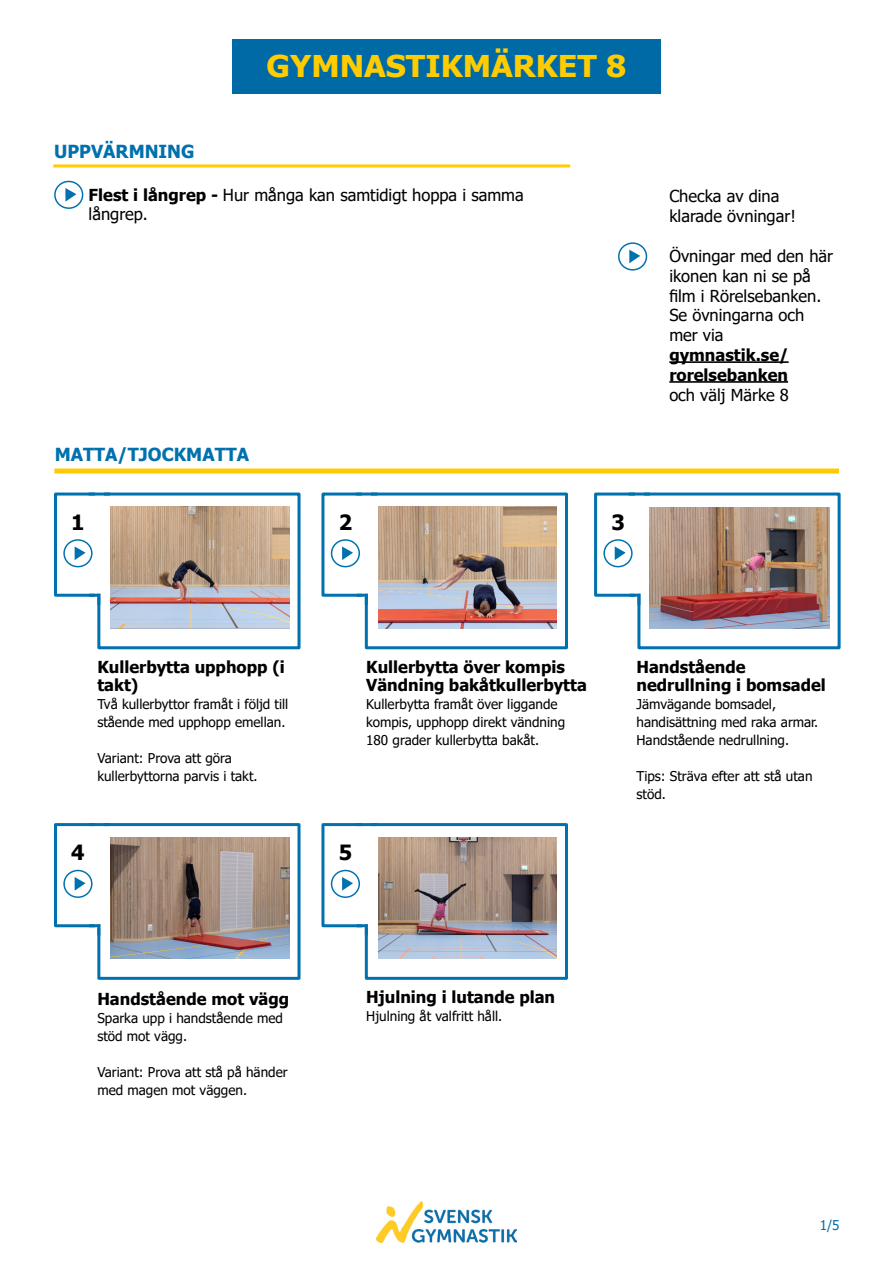
<style>
.page{position:relative;width:893px;height:1263px;background:#fff}
.page>*{position:absolute;margin:0;border:0;box-sizing:border-box;transform-origin:0 0}
.t1{font:700 30px "Tahoma";color:#fecc00;scale:1.06 1}
.t2{font:700 21px "Tahoma";color:#000}
.t3{font:700 18px "Tahoma";color:#0071ae}
.t4{font:16.5px/19.8px "Tahoma";color:#000}
.t5{font:700 16.5px/18px "Tahoma";color:#000}
.t6{font:13.5px/18px "Tahoma";color:#000}
.t7{font:13.5px "Tahoma";color:#0071af}
.s1{font-weight:700}
</style>
<div class="page">
<div style="left:232px;top:39px;width:429px;height:54px;background:#006aa7"></div>
<img style="left:376px;top:1201px;width:141px;height:41px">
<img style="left:111px;top:507px;width:178px;height:121px">
<img style="left:111px;top:837px;width:178px;height:122px">
<img style="left:649px;top:507px;width:180px;height:122px">
<img style="left:378px;top:507px;width:179px;height:121px">
<img style="left:378px;top:837px;width:179px;height:122px">
<hr style="left:53px;top:164px;width:517px;height:3px;background:#ffcb05">
<div style="left:54px;top:468px;width:785px;height:5px;background:#ffcb05"></div>
<svg style="left:64px;top:540px;width:28px;height:27px"></svg>
<div style="left:63px;top:539px;width:30px;height:28px;border:1px solid #0071af;border-radius:50%"></div>
<svg style="left:75px;top:546px;width:11px;height:14px"></svg>
<svg style="left:64px;top:870px;width:28px;height:27px"></svg>
<div style="left:63px;top:870px;width:30px;height:28px;border:1px solid #0071af;border-radius:50%"></div>
<svg style="left:75px;top:877px;width:11px;height:14px"></svg>
<div style="left:331px;top:539px;width:29px;height:28px;border:1px solid #0071af;border-radius:50%"></div>
<svg style="left:342px;top:546px;width:11px;height:14px"></svg>
<div style="left:331px;top:870px;width:29px;height:28px;border:1px solid #0071af;border-radius:50%"></div>
<svg style="left:342px;top:877px;width:11px;height:14px"></svg>
<svg style="left:604px;top:540px;width:28px;height:27px"></svg>
<div style="left:603px;top:539px;width:30px;height:28px;border:1px solid #0071af;border-radius:50%"></div>
<svg style="left:615px;top:546px;width:11px;height:14px"></svg>
<svg style="left:619px;top:243px;width:27px;height:27px"></svg>
<div style="left:618px;top:242px;width:29px;height:29px;border:1px solid #0071af;border-radius:50%"></div>
<svg style="left:629px;top:250px;width:11px;height:13px"></svg>
<svg style="left:55px;top:181px;width:28px;height:27px"></svg>
<div style="left:54px;top:181px;width:29px;height:28px;border:1px solid #0071af;border-radius:50%"></div>
<svg style="left:65px;top:188px;width:11px;height:14px"></svg>
<div style="left:54px;top:492px;width:46px;height:105px;border:3px solid #0071af"></div>
<div style="left:97px;top:492px;width:203px;height:157px;border:3px solid #0071af"></div>
<div style="left:95px;top:492px;width:9px;height:105px;background:#fff"></div>
<hr style="left:89px;top:492px;width:20px;height:3px;background:#0071af">
<svg style="left:89px;top:594px;width:11px;height:11px"></svg>
<div style="left:54px;top:823px;width:46px;height:104px;border:3px solid #0071af"></div>
<div style="left:97px;top:823px;width:203px;height:157px;border:3px solid #0071af"></div>
<div style="left:95px;top:823px;width:9px;height:104px;background:#fff"></div>
<hr style="left:89px;top:823px;width:20px;height:3px;background:#0071af">
<svg style="left:89px;top:924px;width:11px;height:11px"></svg>
<div style="left:321px;top:492px;width:47px;height:105px;border:3px solid #0071af"></div>
<div style="left:365px;top:492px;width:203px;height:157px;border:3px solid #0071af"></div>
<div style="left:362px;top:492px;width:9px;height:105px;background:#fff"></div>
<hr style="left:357px;top:492px;width:20px;height:3px;background:#0071af">
<svg style="left:357px;top:594px;width:11px;height:11px"></svg>
<div style="left:321px;top:823px;width:47px;height:104px;border:3px solid #0071af"></div>
<div style="left:365px;top:823px;width:203px;height:157px;border:3px solid #0071af"></div>
<div style="left:362px;top:823px;width:9px;height:104px;background:#fff"></div>
<hr style="left:357px;top:823px;width:20px;height:3px;background:#0071af">
<svg style="left:357px;top:924px;width:11px;height:11px"></svg>
<div style="left:594px;top:492px;width:46px;height:105px;border:3px solid #0071af"></div>
<div style="left:637px;top:492px;width:204px;height:157px;border:3px solid #0071af"></div>
<div style="left:635px;top:492px;width:9px;height:105px;background:#fff"></div>
<hr style="left:629px;top:492px;width:20px;height:3px;background:#0071af">
<svg style="left:629px;top:594px;width:11px;height:11px"></svg>
<hr style="left:669px;top:361px;width:120px;height:2px;background:#000">
<hr style="left:669px;top:381px;width:119px;height:2px;background:#000">
<h3 class="t3" style="left:54px;top:139px;width:142px">UPPVÄRMNING</h3>
<h1 class="t1" style="left:266px;top:45px;width:341px">GYMNASTIKMÄRKET 8</h1>
<p class="t4" style="left:89px;top:186px;width:437px"><span class="s1">Flest i långrep -</span> Hur många kan samtidigt hoppa i samma långrep.</p>
<h3 class="t3" style="left:55px;top:442px;width:196px">MATTA/TJOCKMATTA</h3>
<h2 class="t2" style="left:71px;top:507px;width:15px">1</h2>
<h2 class="t2" style="left:339px;top:507px;width:15px">2</h2>
<h2 class="t2" style="left:611px;top:507px;width:15px">3</h2>
<p class="t4" style="left:669px;top:187px;width:128px">Checka av dina klarade övningar!</p>
<p class="t4" style="left:669px;top:247px;width:165px">Övningar med den här ikonen kan ni se på film i Rörelsebanken.<br>Se övningarna och mer via</p>
<p class="t5" style="left:669px;top:346px;width:121px;line-height:19.8px">gymnastik.se/ rorelsebanken</p>
<p class="t4" style="left:669px;top:386px;width:121px">och välj Märke 8</p>
<p class="t5" style="left:97px;top:659px;width:189px">Kullerbytta upphopp (i takt)</p>
<p class="t6" style="left:97px;top:696px;width:193px">Två kullerbyttor framåt i följd till stående med upphopp emellan.</p>
<p class="t6" style="left:97px;top:750px;width:162px">Variant: Prova att göra kullerbyttorna parvis i takt.</p>
<h2 class="t2" style="left:71px;top:838px;width:15px">4</h2>
<p class="t5" style="left:366px;top:658px;width:222px">Kullerbytta över kompis<br>Vändning bakåtkullerbytta</p>
<p class="t6" style="left:366px;top:695px;width:200px">Kullerbytta framåt över liggande kompis, upphopp direkt vändning<br>180 grader kullerbytta bakåt.</p>
<h2 class="t2" style="left:339px;top:838px;width:15px">5</h2>
<p class="t5" style="left:636px;top:659px;width:191px">Handstående nedrullning i bomsadel</p>
<p class="t6" style="left:636px;top:696px;width:183px">Jämvägande bomsadel, handisättning med raka armar.<br>Handstående nedrullning.</p>
<p class="t6" style="left:636px;top:768px;width:178px">Tips: Sträva efter att stå utan stöd.</p>
<p class="t5" style="left:97px;top:990px;width:193px">Handstående mot vägg</p>
<p class="t6" style="left:97px;top:1009px;width:187px">Sparka upp i handstående med stöd mot vägg.</p>
<p class="t6" style="left:97px;top:1063px;width:192px">Variant: Prova att stå på händer med magen mot väggen.</p>
<p class="t5" style="left:366px;top:989px;width:190px">Hjulning i lutande plan</p>
<p class="t6" style="left:366px;top:1008px;width:138px">Hjulning åt valfritt håll.</p>
<p class="t7" style="left:820px;top:1215px;width:21px">1/5</p>
</div>
